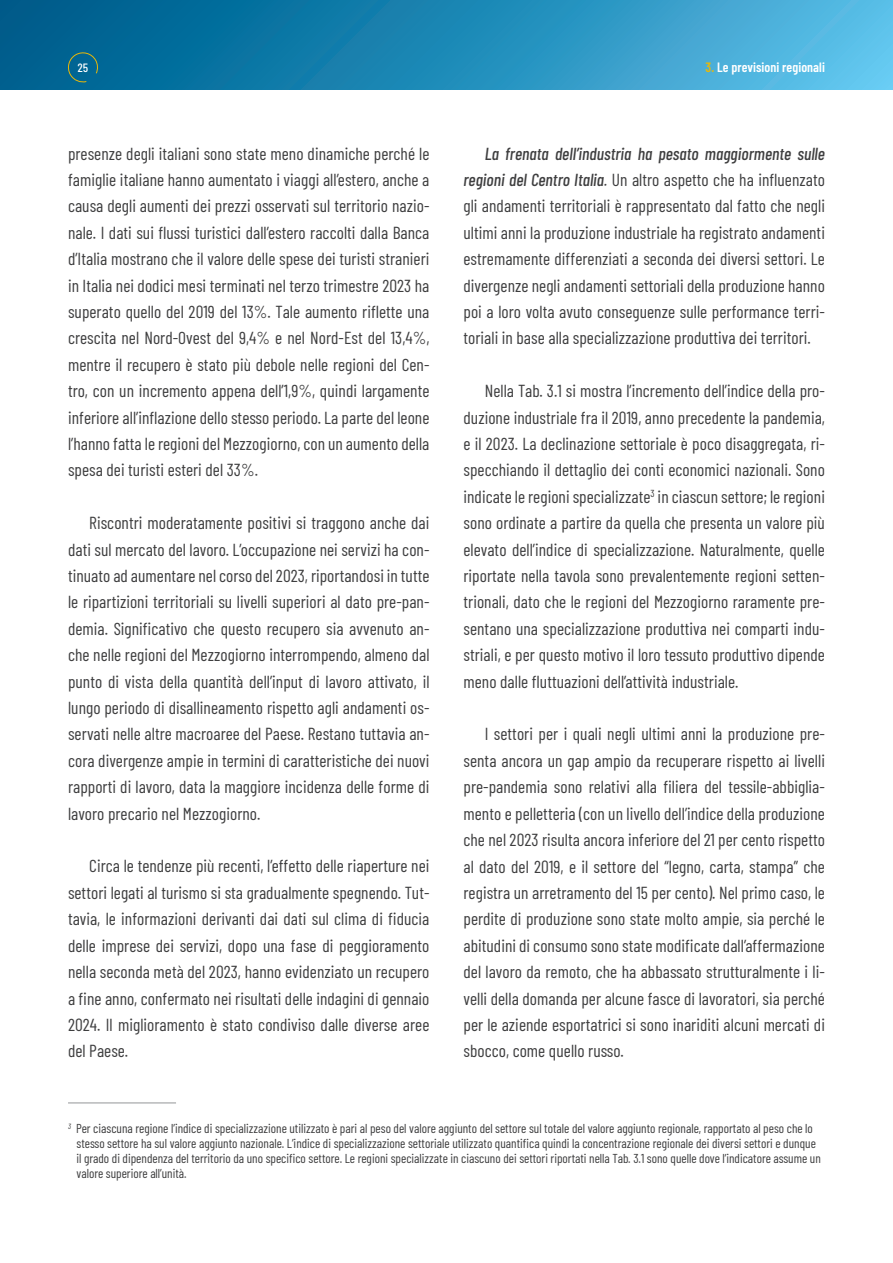
<style>
.page{position:relative;width:893px;height:1263px;background:#fff}
.page>*{position:absolute;margin:0;border:0;box-sizing:border-box;transform-origin:0 0}
.t1{font:17.4px/26.4px "Barlow Condensed";letter-spacing:.005em;color:#3e3e3f;text-align:justify}
.t2{font:600 13.5px "Barlow Condensed";letter-spacing:.005em;color:#fff}
.t3{font:12.9px/15px "Barlow Condensed";color:#3e3e3f}
.t4{font:500 12px "Barlow Condensed";color:#fff}
.s1{color:#e8b809}
.s2{font-weight:500;font-style:italic}
.s3{font-style:italic}
</style>
<div class="page">
<div style="left:1px;top:0;width:891px;height:89px;background:linear-gradient(to right,#005787,#59c0ea)"></div>
<hr style="left:68px;top:1102px;width:108px;height:1px;background:#939598">
<svg style="left:66px;top:51px;width:32px;height:32px"></svg>
<p class="t4" style="left:77px;top:59px;width:12px">25</p>
<p class="t2" style="left:705px;top:58px;width:121px"><span class="s1">3.</span> Le previsioni regionali</p>
<p class="t1" style="left:68px;top:139px;width:363px">presenze degli italiani sono state meno dinamiche perché le famiglie italiane hanno aumentato i viaggi all’estero, anche a causa degli aumenti dei prezzi osservati sul territorio nazio&shy;nale. I dati sui flussi turistici dall’estero raccolti dalla Banca d’Italia mostrano che il valore delle spese dei turisti stranieri in Italia nei dodici mesi terminati nel terzo trimestre 2023 ha superato quello del 2019 del 13%. Tale aumento riflette una crescita nel Nord-Ovest del 9,4% e nel Nord-Est del 13,4%, mentre il recupero è stato più debole nelle regioni del Cen&shy;tro, con un incremento appena dell’1,9%, quindi largamente inferiore all’inflazione dello stesso periodo. La parte del leone l’hanno fatta le regioni del Mezzogiorno, con un aumento della spesa dei turisti esteri del 33%.</p>
<p class="t1" style="left:68px;top:508px;width:363px;text-indent:21px">Riscontri moderatamente positivi si traggono anche dai dati sul mercato del lavoro. L’occupazione nei servizi ha con&shy;tinuato ad aumentare nel corso del 2023, riportandosi in tutte le ripartizioni territoriali su livelli superiori al dato pre-pan&shy;demia. Significativo che questo recupero sia avvenuto an&shy;che nelle regioni del Mezzogiorno interrompendo, almeno dal punto di vista della quantità dell’input di lavoro attivato, il lungo periodo di disallineamento rispetto agli andamenti os&shy;servati nelle altre macroaree del Paese. Restano tuttavia an&shy;cora divergenze ampie in termini di caratteristiche dei nuovi rapporti di lavoro, data la maggiore incidenza delle forme di lavoro precario nel Mezzogiorno.</p>
<p class="t1" style="left:68px;top:852px;width:363px;text-indent:21px">Circa le tendenze più recenti, l’effetto delle riaperture nei settori legati al turismo si sta gradualmente spegnendo. Tut&shy;tavia, le informazioni derivanti dai dati sul clima di fiducia delle imprese dei servizi, dopo una fase di peggioramento nella seconda metà del 2023, hanno evidenziato un recupero a fine anno, confermato nei risultati delle indagini di gennaio 2024. Il miglioramento è stato condiviso dalle diverse aree del Paese.</p>
<p class="t1" style="left:463px;top:139px;width:363px;text-indent:21px"><span class="s2">La frenata dell’industria ha pesato maggiormente sulle regioni del Centro Italia</span><span class="s3">.</span> Un altro aspetto che ha influenzato gli andamenti territoriali è rappresentato dal fatto che negli ultimi anni la produzione industriale ha registrato andamenti estremamente differenziati a seconda dei diversi settori. Le divergenze negli andamenti settoriali della produzione hanno poi a loro volta avuto conseguenze sulle performance terri&shy;toriali in base alla specializzazione produttiva dei territori.</p>
<p class="t1" style="left:463px;top:376px;width:363px;text-indent:21px">Nella Tab. 3.1 si mostra l’incremento dell’indice della pro&shy;duzione industriale fra il 2019, anno precedente la pandemia, e il 2023. La declinazione settoriale è poco disaggregata, ri&shy;specchiando il dettaglio dei conti economici nazionali. Sono indicate le regioni specializzate<sup>3</sup> in ciascun settore; le regioni sono ordinate a partire da quella che presenta un valore più elevato dell’indice di specializzazione. Naturalmente, quelle riportate nella tavola sono prevalentemente regioni setten&shy;trionali, dato che le regioni del Mezzogiorno raramente pre&shy;sentano una specializzazione produttiva nei comparti indu&shy;striali, e per questo motivo il loro tessuto produttivo dipende meno dalle fluttuazioni dell’attività industriale.</p>
<p class="t1" style="left:463px;top:720px;width:363px;text-indent:21px">I settori per i quali negli ultimi anni la produzione pre&shy;senta ancora un gap ampio da recuperare rispetto ai livelli pre-pandemia sono relativi alla filiera del tessile-abbiglia&shy;mento e pelletteria (con un livello dell’indice della produzione che nel 2023 risulta ancora inferiore del 21 per cento rispetto al dato del 2019, e il settore del “legno, carta, stampa” che registra un arretramento del 15 per cento). Nel primo caso, le perdite di produzione sono state molto ampie, sia perché le abitudini di consumo sono state modificate dall’affermazione del lavoro da remoto, che ha abbassato strutturalmente i li&shy;velli della domanda per alcune fasce di lavoratori, sia perché per le aziende esportatrici si sono inariditi alcuni mercati di sbocco, come quello russo.</p>
<p class="t3" style="left:77px;top:1120px;width:746px;text-indent:-8px"><sup>3</sup> Per ciascuna regione l’indice di specializzazione utilizzato è pari al peso del valore aggiunto del settore sul totale del valore aggiunto regionale, rapportato al peso che lo stesso settore ha sul valore aggiunto nazionale. L’indice di specializzazione settoriale utilizzato quantifica quindi la concentrazione regionale dei diversi settori e dunque il grado di dipendenza del territorio da uno specifico settore. Le regioni specializzate in ciascuno dei settori riportati nella Tab. 3.1 sono quelle dove l’indicatore assume un valore superiore all’unità.</p>
</div>
